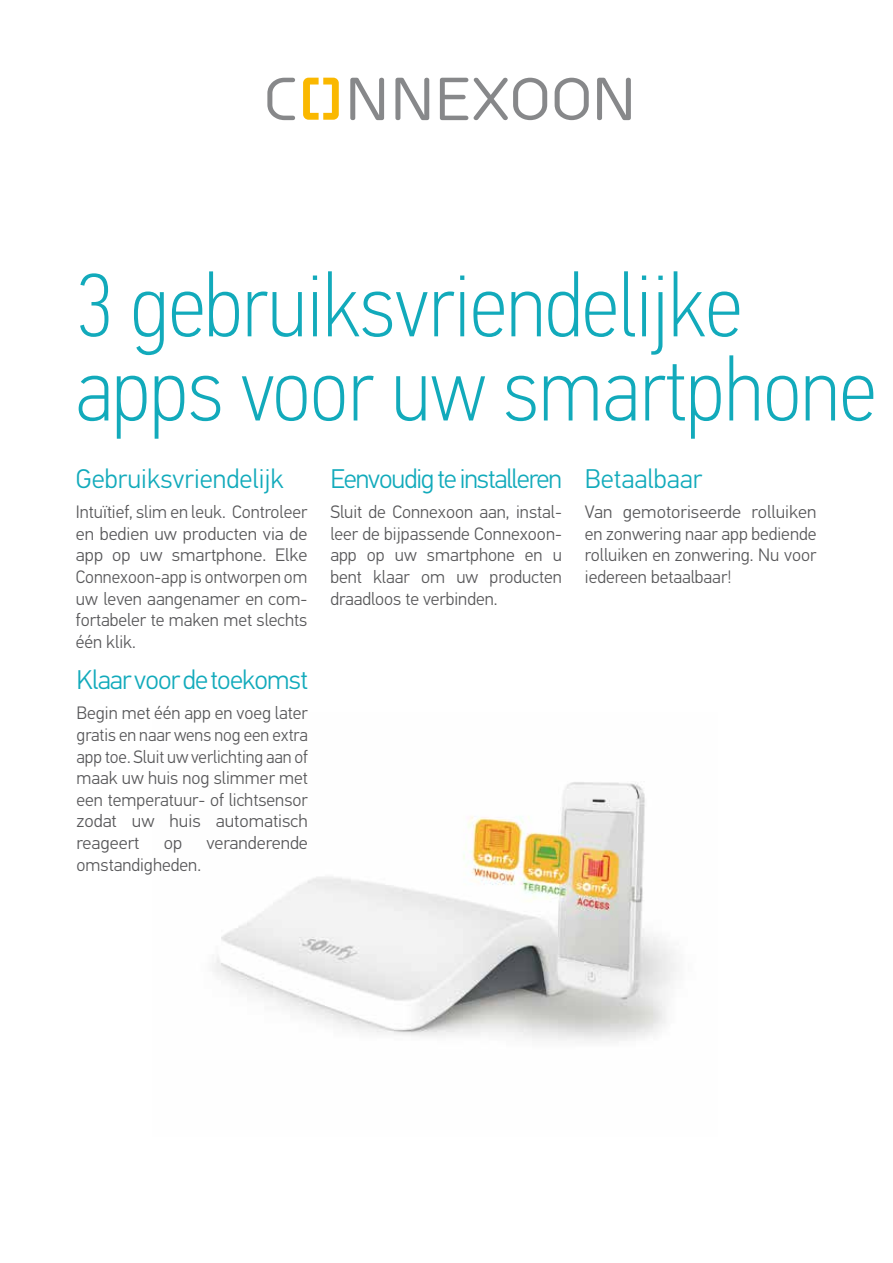
<style>
.page{position:relative;width:893px;height:1263px;background:#fff}
.page>*{position:absolute;margin:0;border:0;box-sizing:border-box;transform-origin:0 0}
.t1{font:100 89.85px/84.2px "PF Din Text Cond Pro";color:#12aabb}
.t2{font:300 27px "PF Din Text Pro";letter-spacing:-.03em;color:#12aabb}
.t3{font:300 27px "PF Din Text Pro";color:#12aabb}
.t4{font:300 18px/21.6px "PF Din Text Pro";color:#58585a;text-align:justify}
</style>
<div class="page">
<img style="left:214px;top:782px;width:463px;height:259px">
<svg style="left:350px;top:78px;width:34px;height:42px"></svg>
<svg style="left:395px;top:78px;width:34px;height:42px"></svg>
<svg style="left:440px;top:78px;width:107px;height:42px"></svg>
<svg style="left:555px;top:78px;width:34px;height:42px"></svg>
<svg style="left:597px;top:78px;width:34px;height:42px"></svg>
<svg style="left:267px;top:78px;width:28px;height:42px"></svg>
<svg style="left:303px;top:77px;width:36px;height:43px"></svg>
<h1 class="t1" style="left:76px;top:263px;width:802px">3 gebruiksvriendelijke apps voor uw smartphone</h1>
<h2 class="t3" style="left:76px;top:463px;width:210px">Gebruiksvriendelijk</h2>
<p class="t4" style="left:76px;top:501px;width:233px">Intuïtief, slim en leuk. Controleer en bedien uw producten via de app op uw smartphone. Elke Connexoon-app is ontworpen om uw leven aangenamer en com&shy;fortabeler te maken met slechts één klik.</p>
<h2 class="t2" style="left:77px;top:664px;width:233px">Klaar voor de toekomst</h2>
<p class="t4" style="left:77px;top:703px;width:233px">Begin met één app en voeg later gratis en naar wens nog een extra app toe. Sluit uw verlichting aan of maak uw huis nog slimmer met een temperatuur- of lichtsensor zodat uw huis automatisch reageert</p>
<p class="t4" style="left:164px;top:832px;width:20px">op</p>
<p class="t4" style="left:207px;top:832px;width:103px">veranderende</p>
<p class="t4" style="left:77px;top:854px;width:126px">omstandigheden.</p>
<h2 class="t2" style="left:330px;top:463px;width:233px">Eenvoudig te installeren</h2>
<p class="t4" style="left:330px;top:501px;width:233px">Sluit de Connexoon aan, instal&shy;leer de bijpassende Connexoon&shy;app op uw smartphone en u bent klaar om uw producten draadloos te verbinden.</p>
<h2 class="t3" style="left:585px;top:463px;width:119px">Betaalbaar</h2>
<p class="t4" style="left:585px;top:501px;width:233px">Van gemotoriseerde rolluiken en zonwering naar app bediende rolluiken en zonwering. Nu voor iedereen betaalbaar!</p>
</div>
